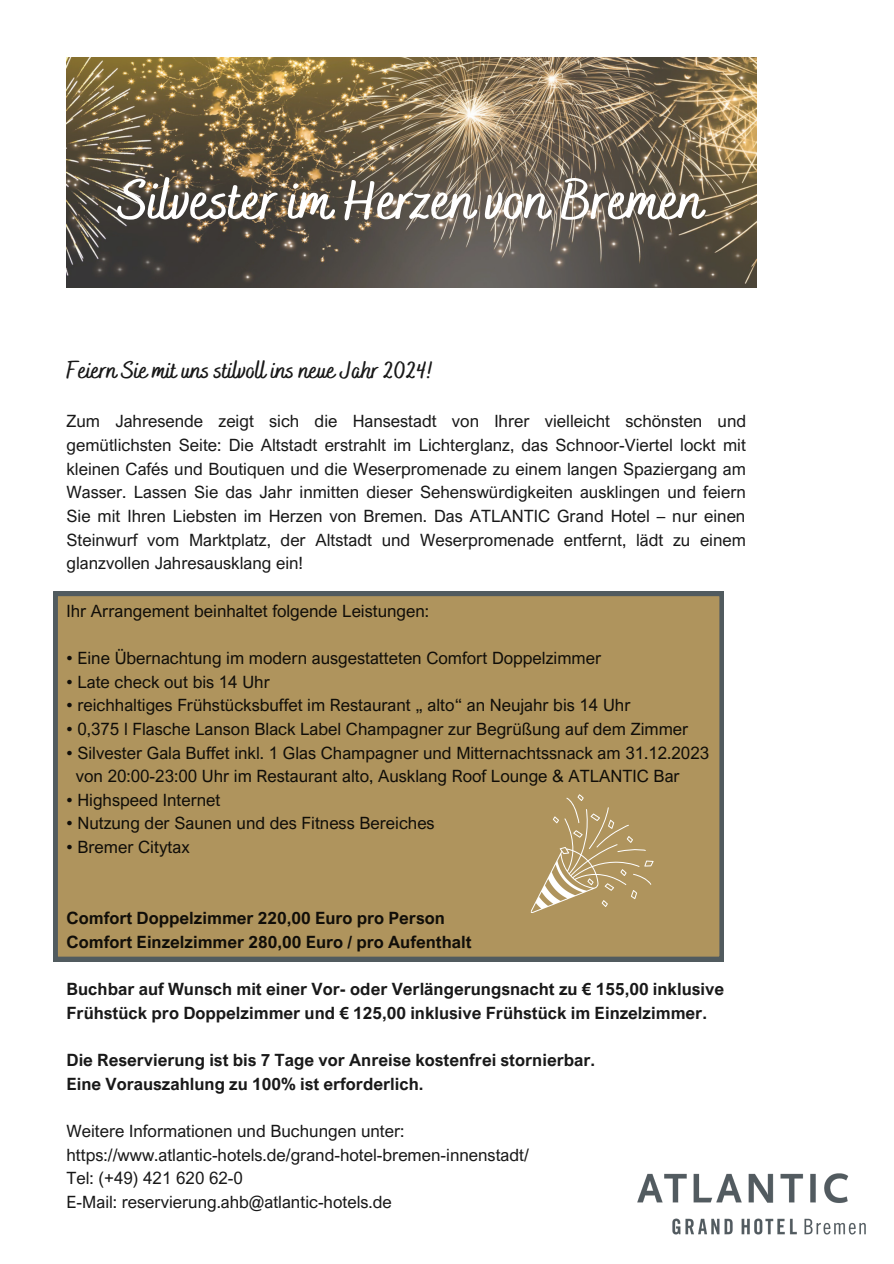
<style>
.page{position:relative;width:894px;height:1264px;background:#fff}
.page>*{position:absolute;margin:0;border:0;box-sizing:border-box;transform-origin:0 0}
.t1{font:700 55.5px "Bakerie Smooth";color:#fff}
.t2{font:700 23.85px "Bakerie Smooth";color:#000}
.t3{font:16.95px/23.7px "Arial Nova";color:#000}
.t4{font:700 16.95px/23.7px "Arial Nova";color:#000}
</style>
<div class="page">
<img style="left:637px;top:1173px;width:229px;height:62px">
<div style="left:53px;top:591px;width:670px;height:370px;background:#af945d"></div>
<img style="left:66px;top:57px;width:690px;height:230px">
<svg style="left:530px;top:793px;width:123px;height:138px;background:#b59d6a"></svg>
<p class="t1" style="left:119px;top:168px;width:585px">Silvester im Herzen von Bremen</p>
<h2 class="t2" style="left:66px;top:356px;width:368px">Feiern Sie mit uns stilvoll ins neue Jahr 2024!</h2>
<p class="t3" style="left:66px;top:409px;width:681px;text-align:justify">Zum Jahresende zeigt sich die Hansestadt von Ihrer vielleicht schönsten und gemütlichsten Seite: Die Altstadt erstrahlt im Lichterglanz, das Schnoor-Viertel lockt mit kleinen Cafés und Boutiquen und die Weserpromenade zu einem langen Spaziergang am Wasser. Lassen Sie das Jahr inmitten dieser Sehenswürdigkeiten ausklingen und feiern Sie mit Ihren Liebsten im Herzen von Bremen. Das ATLANTIC Grand Hotel – nur einen Steinwurf vom Marktplatz, der Altstadt und Weserpromenade entfernt, lädt zu einem glanzvollen Jahresausklang ein!</p>
<p class="t3" style="left:66px;top:598px;width:364px">Ihr Arrangement beinhaltet folgende Leistungen:</p>
<p class="t3" style="left:66px;top:645px;width:536px">• Eine Übernachtung im modern ausgestatteten Comfort Doppelzimmer</p>
<p class="t3" style="left:66px;top:669px;width:205px">• Late check out bis 14 Uhr</p>
<p class="t3" style="left:66px;top:693px;width:565px">• reichhaltiges Frühstücksbuffet im Restaurant „ alto“ an Neujahr bis 14 Uhr</p>
<p class="t3" style="left:66px;top:716px;width:623px">• 0,375 l Flasche Lanson Black Label Champagner zur Begrüßung auf dem Zimmer</p>
<p class="t3" style="left:76px;top:740px;width:634px;text-indent:-9px">• Silvester Gala Buffet inkl. 1 Glas Champagner und Mitternachtssnack am 31.12.2023 von 20:00-23:00 Uhr im Restaurant alto, Ausklang Roof Lounge &amp; ATLANTIC Bar</p>
<p class="t3" style="left:66px;top:787px;width:155px">• Highspeed Internet</p>
<p class="t3" style="left:66px;top:811px;width:369px">• Nutzung der Saunen und des Fitness Bereiches</p>
<p class="t3" style="left:66px;top:834px;width:125px">• Bremer Citytax</p>
<p class="t4" style="left:66px;top:905px;width:406px">Comfort Doppelzimmer 220,00 Euro pro Person<br>Comfort Einzelzimmer 280,00 Euro / pro Aufenthalt</p>
<p class="t4" style="left:66px;top:976px;width:659px">Buchbar auf Wunsch mit einer Vor- oder Verlängerungsnacht zu € 155,00 inklusive<br>Frühstück pro Doppelzimmer und € 125,00 inklusive Frühstück im Einzelzimmer.</p>
<p class="t4" style="left:66px;top:1047px;width:530px">Die Reservierung ist bis 7 Tage vor Anreise kostenfrei stornierbar.<br>Eine Vorauszahlung zu 100% ist erforderlich.</p>
<p class="t3" style="left:66px;top:1118px;width:464px">Weitere Informationen und Buchungen unter: https://www.atlantic-hotels.de/grand-hotel-bremen-innenstadt/ Tel: (+49) 421 620 62-0<br>E-Mail: reservierung.ahb@atlantic-hotels.de</p>
</div>
